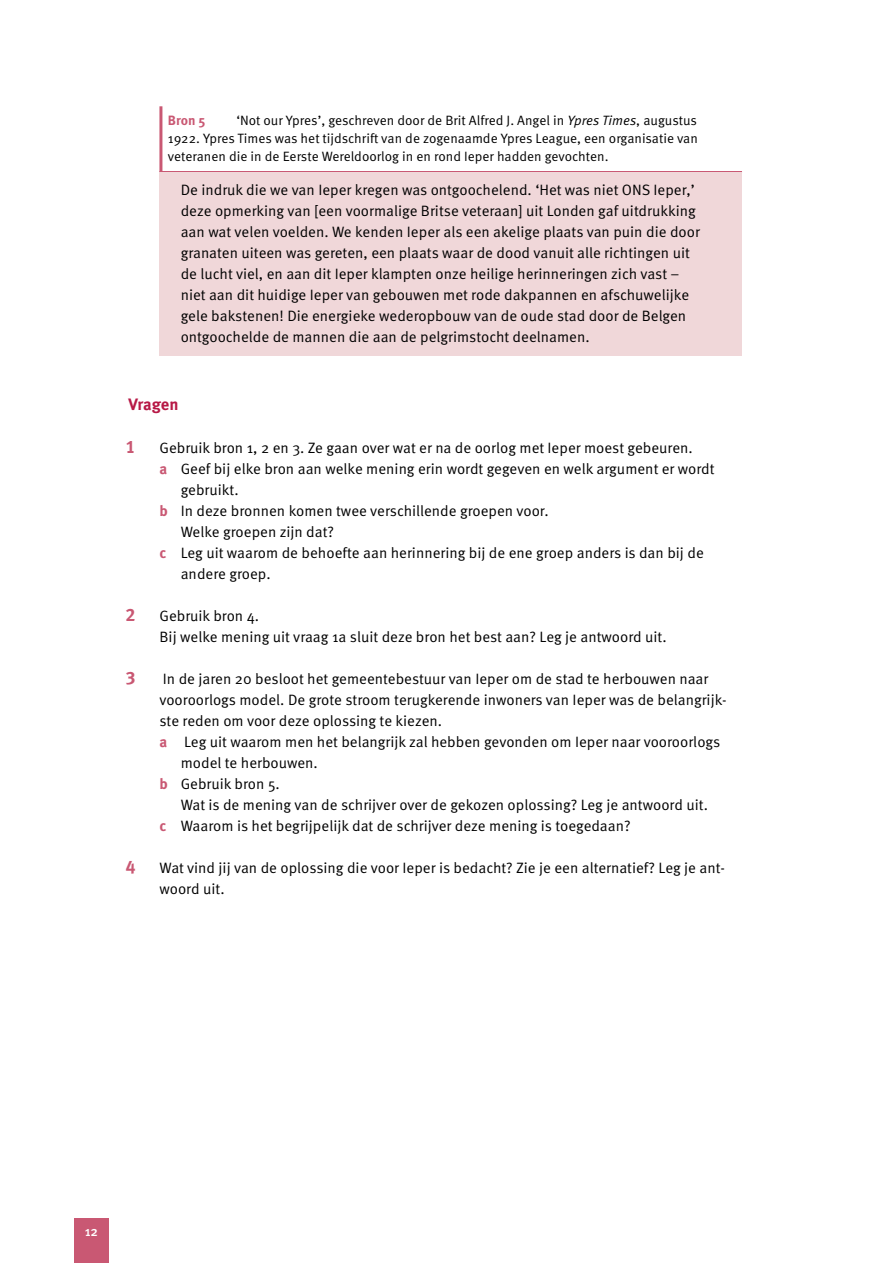
<style>
.page{position:relative;width:893px;height:1263px;background:#fff}
.page>*{position:absolute;margin:0;border:0;box-sizing:border-box;transform-origin:0 0}
.t1{font:700 18px "Meta OT";color:#c95873}
.t2{font:700 16.5px "Meta OT";letter-spacing:-.01em;color:#b71946}
.t3{font:15px/21px "Meta OT";color:#000}
.t4{font:13.5px/18px "Meta OT";color:#000;text-align:justify}
.t5{font:700 13.5px "Meta OT";color:#c95873}
.t6{font:500 13.5px "Meta OT";color:#fff}
.s1{font-style:italic}
.s2{font-weight:700;color:#c95873}
</style>
<div class="page">
<div style="left:74px;top:1219px;width:34px;height:44px;background:#c95873"></div>
<hr style="left:159px;top:106px;width:3px;height:66px;background:#c95873">
<hr style="left:159px;top:171px;width:583px;height:1px;background:#c95873">
<div style="left:159px;top:173px;width:583px;height:183px;background:#f0d7d9"></div>
<p class="t4" style="left:168px;top:111px;width:531px;text-indent:68px">‘Not our Ypres’, geschreven door de Brit Alfred J. Angel in <span class="s1">Ypres Times</span>, augustus 1922. Ypres Times was het tijdschrift van de zogenaamde Ypres League, een organisatie van veteranen die in de Eerste Wereldoorlog in en rond Ieper hadden gevochten.</p>
<p class="t3" style="left:181px;top:179px;width:521px">De indruk die we van Ieper kregen was ontgoochelend. ‘Het was niet ONS Ieper,’ deze opmerking van [een voormalige Britse veteraan] uit Londen gaf uitdrukking aan wat velen voelden. We kenden Ieper als een akelige plaats van puin die door granaten uiteen was gereten, een plaats waar de dood vanuit alle richtingen uit de lucht viel, en aan dit Ieper klampten onze heilige herinneringen zich vast – niet aan dit huidige Ieper van gebouwen met rode dakpannen en afschuwelijke gele bakstenen! Die energieke wederopbouw van de oude stad door de Belgen ontgoochelde de mannen die aan de pelgrimstocht deelnamen.</p>
<p class="t5" style="left:168px;top:112px;width:39px">Bron 5</p>
<p class="t2" style="left:128px;top:393px;width:52px">Vragen</p>
<p class="t1" style="left:125px;top:435px;width:12px">1</p>
<p class="t3" style="left:159px;top:437px;width:535px">Gebruik bron 1, 2 en 3. Ze gaan over wat er na de oorlog met Ieper moest gebeuren.</p>
<p class="t3" style="left:159px;top:458px;width:557px"><span class="s2">a</span> Geef bij elke bron aan welke mening erin wordt gegeven en welk argument er wordt</p>
<p class="t3" style="left:181px;top:479px;width:60px">gebruikt.</p>
<p class="t3" style="left:159px;top:500px;width:391px"><span class="s2">b</span> In deze bronnen komen twee verschillende groepen voor.</p>
<p class="t3" style="left:181px;top:521px;width:155px">Welke groepen zijn dat?</p>
<p class="t3" style="left:159px;top:542px;width:546px"><span class="s2">c</span> Leg uit waarom de behoefte aan herinnering bij de ene groep anders is dan bij de</p>
<p class="t3" style="left:181px;top:563px;width:91px">andere groep.</p>
<p class="t1" style="left:125px;top:603px;width:12px">2</p>
<p class="t3" style="left:159px;top:605px;width:509px">Gebruik bron 4.<br>Bij welke mening uit vraag 1a sluit deze bron het best aan? Leg je antwoord uit.</p>
<p class="t1" style="left:125px;top:666px;width:12px">3</p>
<p class="t3" style="left:163px;top:668px;width:547px">In de jaren 20 besloot het gemeentebestuur van Ieper om de stad te herbouwen naar</p>
<p class="t3" style="left:159px;top:689px;width:569px">vooroorlogs model. De grote stroom terugkerende inwoners van Ieper was de belangrijk-</p>
<p class="t3" style="left:159px;top:710px;width:284px">ste reden om voor deze oplossing te kiezen.</p>
<p class="t3" style="left:159px;top:731px;width:562px"><span class="s2">a</span> Leg uit waarom men het belangrijk zal hebben gevonden om Ieper naar vooroorlogs</p>
<p class="t3" style="left:181px;top:752px;width:139px">model te herbouwen.</p>
<p class="t3" style="left:159px;top:773px;width:122px"><span class="s2">b</span> Gebruik bron 5.</p>
<p class="t3" style="left:181px;top:794px;width:529px">Wat is de mening van de schrijver over de gekozen oplossing? Leg je antwoord uit.</p>
<p class="t3" style="left:159px;top:815px;width:473px"><span class="s2">c</span> Waarom is het begrijpelijk dat de schrijver deze mening is toegedaan?</p>
<p class="t1" style="left:125px;top:855px;width:12px">4</p>
<p class="t3" style="left:159px;top:857px;width:567px">Wat vind jij van de oplossing die voor Ieper is bedacht? Zie je een alternatief? Leg je ant&shy;woord uit.</p>
<p class="t6" style="left:85px;top:1223px;width:15px">12</p>
</div>
